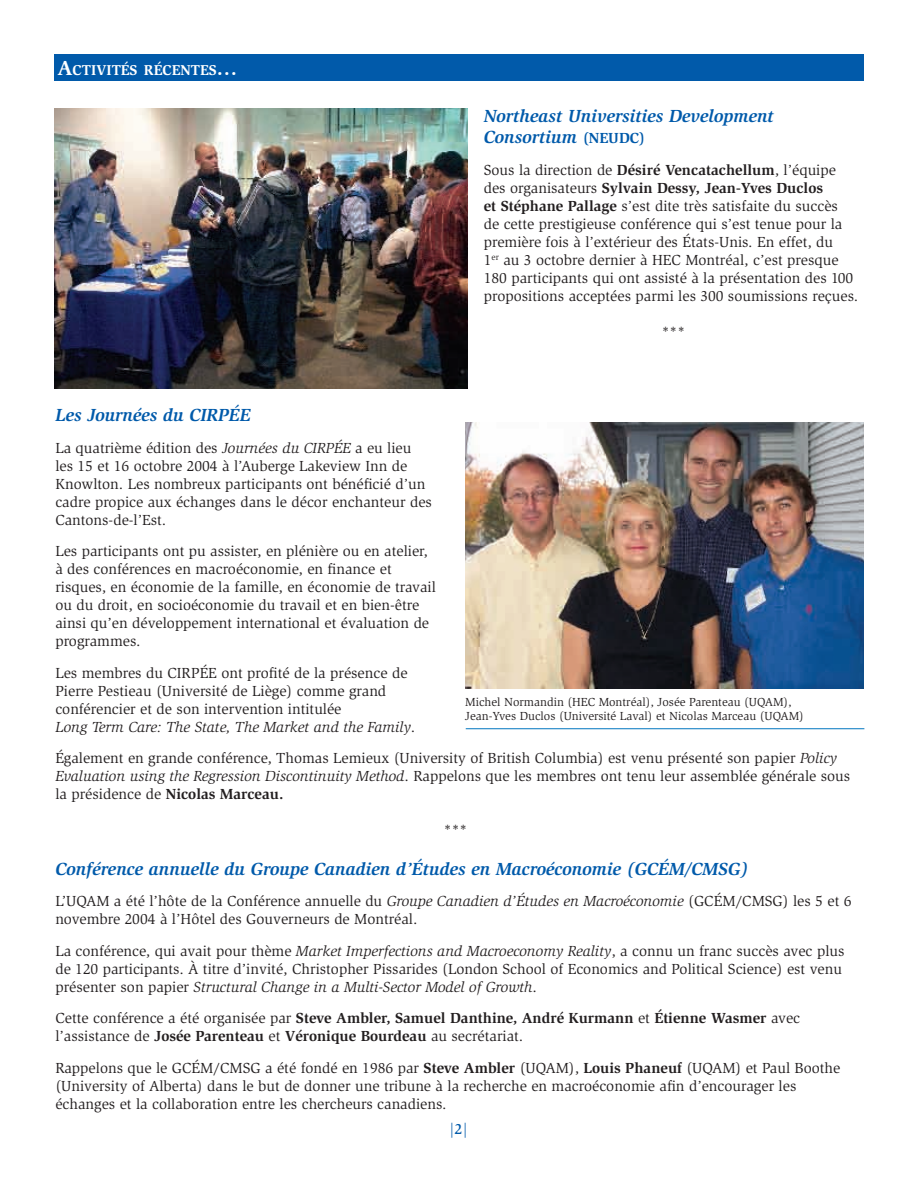
<style>
.page{position:relative;width:918px;height:1188px;background:#fff}
.page>*{position:absolute;margin:0;border:0;box-sizing:border-box;transform-origin:0 0}
.t1{font:italic 700 18px/21.6px "Slimbach";color:#015aaa}
.t2{font:15px/18px "Slimbach";color:#231f20}
.t3{font:700 15px/18px "Slimbach";color:#231f20}
.t4{font:500 15px "Slimbach";color:#015aaa}
.t5{font:700 14.7px "Slimbach";color:#fff}
.t6{font:12px/14.4px "Slimbach";color:#231f20}
.s1{font-size:21px}
.s2{font-style:normal;font-size:15px}
.s3{font-weight:700}
.s4{font-style:italic}
.s5{font-weight:400}
</style>
<div class="page">
<div style="left:54px;top:54px;width:810px;height:27px;background:#015aaa"></div>
<img style="left:466px;top:422px;width:398px;height:266px">
<hr style="left:466px;top:728px;width:398px;height:1px;background:#0075bf">
<img style="left:54px;top:108px;width:413px;height:281px">
<p class="t5" style="left:57px;top:61px;width:182px"><span class="s1">A</span>CTIVITÉS RÉCENTES<span class="s1">…</span></p>
<p class="t1" style="left:484px;top:105px;width:292px">Northeast Universities Development<br>Consortium <span class="s2">(NEUDC)</span></p>
<p class="t2" style="left:484px;top:161px;width:376px">Sous la direction de <span class="s3">Désiré Vencatachellum</span>, l’équipe des organisateurs <span class="s3">Sylvain Dessy, Jean-Yves Duclos<br>et Stéphane Pallage</span> s’est dite très satisfaite du succès<br>de cette prestigieuse conférence qui s’est tenue pour la première fois à l’extérieur des États-Unis. En effet, du<br>1<sup>er</sup> au 3 octobre dernier à HEC Montréal, c’est presque 180 participants qui ont assisté à la présentation des 100 propositions acceptées parmi les 300 soumissions reçues.</p>
<p class="t2" style="left:662px;top:323px;width:25px">***</p>
<p class="t1" style="left:55px;top:404px;width:197px">Les Journées du CIRPÉE</p>
<p class="t2" style="left:55px;top:439px;width:378px">La quatrième édition des <span class="s4">Journées du CIRPÉE</span> a eu lieu les 15 et 16 octobre 2004 à l’Auberge Lakeview Inn de Knowlton. Les nombreux participants ont bénéficié d’un cadre propice aux échanges dans le décor enchanteur des Cantons-de-l’Est.</p>
<p class="t2" style="left:55px;top:542px;width:382px">Les participants ont pu assister, en plénière ou en atelier, à des conférences en macroéconomie, en finance et risques, en économie de la famille, en économie de travail ou du droit, en socioéconomie du travail et en bien-être ainsi qu’en développement international et évaluation de programmes.</p>
<p class="t2" style="left:55px;top:664px;width:362px">Les membres du CIRPÉE ont profité de la présence de Pierre Pestieau (Université de Liège) comme grand conférencier et de son intervention intitulée<br><span class="s4">Long Term Care: The State, The Market and the Family</span>.</p>
<p class="t2" style="left:55px;top:749px;width:796px">Également en grande conférence, Thomas Lemieux (University of British Columbia) est venu présenté son papier <span class="s4">Policy<br>Evaluation using the Regression Discontinuity Method</span>. Rappelons que les membres ont tenu leur assemblée générale sous la présidence de <span class="s3">Nicolas Marceau.</span></p>
<p class="t2" style="left:444px;top:821px;width:25px">***</p>
<p class="t1" style="left:55px;top:858px;width:695px">Conférence annuelle du Groupe Canadien d’Études en Macroéconomie (GCÉM/CMSG)</p>
<p class="t2" style="left:55px;top:892px;width:798px">L’UQAM a été l’hôte de la Conférence annuelle du <span class="s4">Groupe Canadien d’Études en Macroéconomie</span> (GCÉM/CMSG) les 5 et 6 novembre 2004 à l’Hôtel des Gouverneurs de Montréal.</p>
<p class="t2" style="left:55px;top:942px;width:791px">La conférence, qui avait pour thème <span class="s4">Market Imperfections and Macroeconomy Reality</span>, a connu un franc succès avec plus de 120 participants. À titre d’invité, Christopher Pissarides (London School of Economics and Political Science) est venu présenter son papier <span class="s4">Structural Change in a Multi-Sector Model of Growth</span>.</p>
<p class="t3" style="left:55px;top:1009px;width:746px"><span class="s5">Cette conférence a été organisée par</span> Steve Ambler, Samuel Danthine, André Kurmann <span class="s5">et</span> Étienne Wasmer <span class="s5">avec l’assistance de</span> Josée Parenteau <span class="s5">et</span> Véronique Bourdeau <span class="s5">au secrétariat.</span></p>
<p class="t2" style="left:55px;top:1059px;width:787px">Rappelons que le GCÉM/CMSG a été fondé en 1986 par <span class="s3">Steve Ambler</span> (UQAM), <span class="s3">Louis Phaneuf</span> (UQAM) et Paul Boothe (University of Alberta) dans le but de donner une tribune à la recherche en macroéconomie afin d’encourager les échanges et la collaboration entre les chercheurs canadiens.</p>
<p class="t6" style="left:465px;top:694px;width:340px">Michel Normandin (HEC Montréal), Josée Parenteau (UQAM),<br>Jean-Yves Duclos (Université Laval) et Nicolas Marceau (UQAM)</p>
<p class="t4" style="left:450px;top:1120px;width:20px">|2|</p>
</div>
